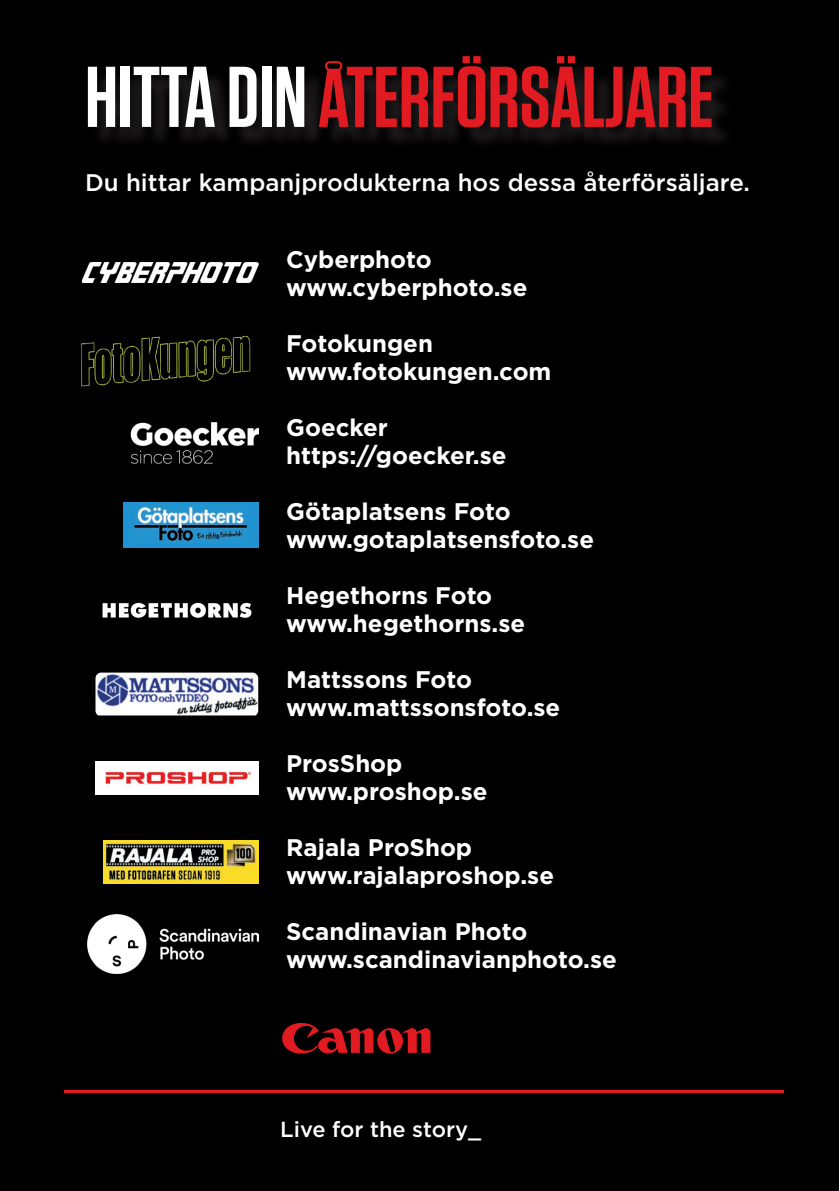
<style>
.page{position:relative;width:840px;height:1191px;background:#fff}
.page>*{position:absolute;margin:0;border:0;box-sizing:border-box;transform-origin:0 0}
.t1{font:600 86px "Tungsten";color:#e21a21}
.t2{font:700 24px/28px "Gotham";color:#fff}
.t3{font:500 24px "Gotham";color:#fff}
.t4{font:500 21.8px "Gotham";color:#fff}
.s1{color:#fff}
</style>
<div class="page">
<div style="left:0;top:1px;width:838px;height:1190px;background:#000001"></div>
<svg style="left:282px;top:1023px;width:148px;height:30px"></svg>
<hr style="left:64px;top:1090px;width:718px;height:2px;background:#e21a21">
<div style="left:91px;top:59px;width:643px;height:91px;background:linear-gradient(to right,#0c0a0b,#0d0c0d)"></div>
<img style="left:95px;top:762px;width:163px;height:32px">
<img style="left:95px;top:672px;width:163px;height:43px">
<img style="left:102px;top:602px;width:150px;height:16px">
<img style="left:123px;top:503px;width:135px;height:45px">
<img style="left:87px;top:914px;width:171px;height:59px">
<img style="left:104px;top:841px;width:154px;height:42px">
<img style="left:82px;top:262px;width:176px;height:21px">
<img style="left:80px;top:335px;width:171px;height:52px">
<img style="left:131px;top:422px;width:127px;height:42px">
<h1 class="t1" style="left:85px;top:52px;width:629px"><span class="s1">HITTA DIN</span> ÅTERFÖRSÄLJARE</h1>
<p class="t3" style="left:85px;top:167px;width:666px">Du hittar kampanjprodukterna hos dessa återförsäljare.</p>
<p class="t2" style="left:286px;top:245px;width:242px">Cyberphoto www.cyberphoto.se</p>
<p class="t2" style="left:286px;top:329px;width:266px">Fotokungen www.fotokungen.com</p>
<p class="t2" style="left:286px;top:413px;width:222px">Goecker https://goecker.se</p>
<p class="t2" style="left:286px;top:497px;width:309px">Götaplatsens Foto www.gotaplatsensfoto.se</p>
<p class="t2" style="left:286px;top:581px;width:240px">Hegethorns Foto www.hegethorns.se</p>
<p class="t2" style="left:286px;top:665px;width:275px">Mattssons Foto www.mattssonsfoto.se</p>
<p class="t2" style="left:286px;top:749px;width:203px">ProsShop www.proshop.se</p>
<p class="t2" style="left:286px;top:833px;width:269px">Rajala ProShop www.rajalaproshop.se</p>
<p class="t2" style="left:286px;top:917px;width:332px">Scandinavian Photo www.scandinavianphoto.se</p>
<p class="t4" style="left:280px;top:1115px;width:202px">Live for the story_</p>
</div>
